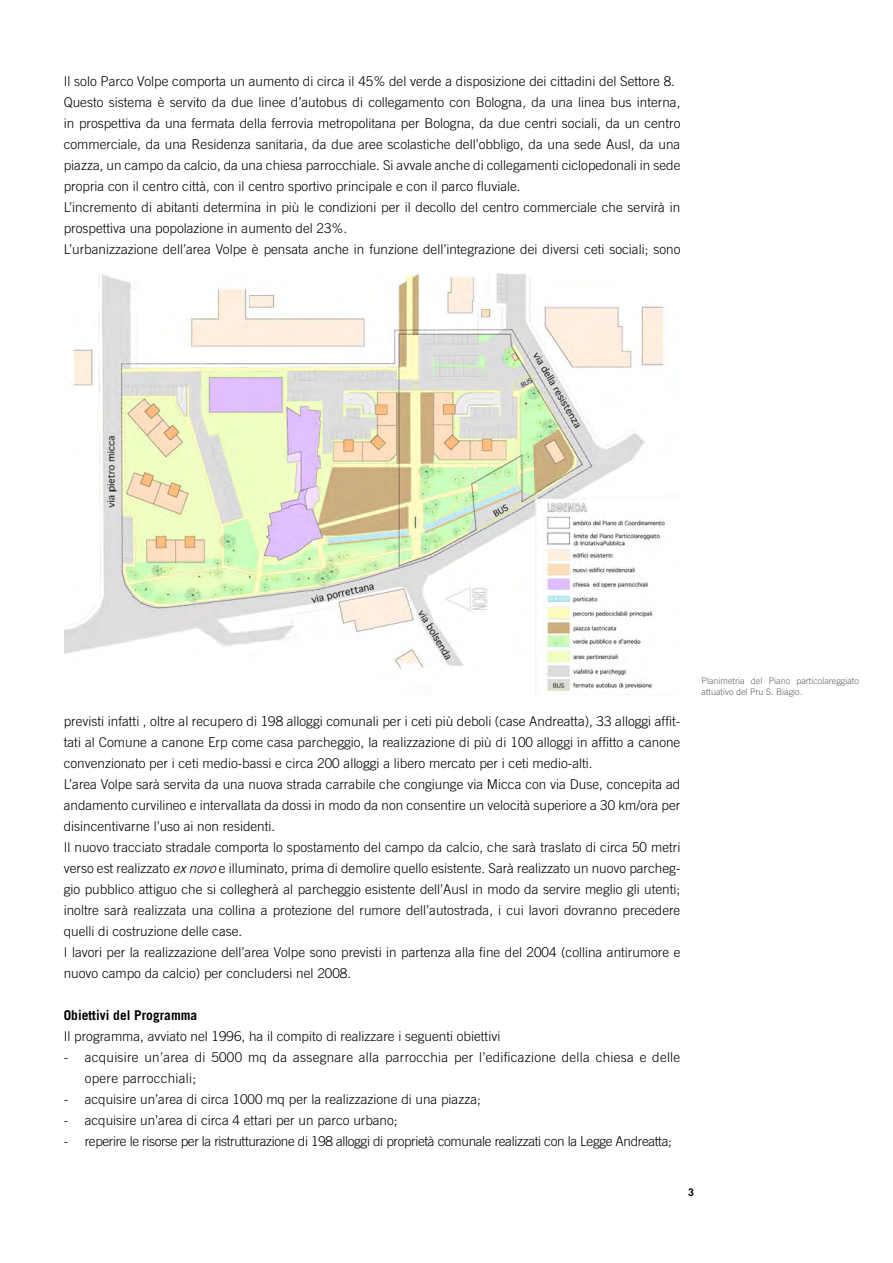
<style>
.page{position:relative;width:893px;height:1263px;background:#fff}
.page>*{position:absolute;margin:0;border:0;box-sizing:border-box;transform-origin:0 0}
.t1{font:300 13.5px/21px "Trade Gothic";color:#000}
.t2{font:300 13.5px/21px "Trade Gothic";letter-spacing:.02em;color:#000}
.t3{font:300 13.5px "Trade Gothic";letter-spacing:-.025em;color:#000}
.t4{font:700 13.5px "Trade Gothic";color:#000}
.t5{font:700 10.5px "Trade Gothic";color:#000}
.t6{font:300 9px/10.5px "Trade Gothic";color:#636363}
.s1{font-style:italic}
</style>
<div class="page">
<img style="left:64px;top:273px;width:601px;height:422px">
<p class="t1" style="left:64px;top:70px;width:618px">Il solo Parco Volpe comporta un aumento di circa il 45% del verde a disposizione dei cittadini del Settore 8.<br>Questo sistema è servito da due linee d’autobus di collegamento con Bologna, da una linea bus interna, in prospettiva da una fermata della ferrovia metropolitana per Bologna, da due centri sociali, da un centro commerciale, da una Residenza sanitaria, da due aree scolastiche dell’obbligo, da una sede Ausl, da una piazza, un campo da calcio, da una chiesa parrocchiale. Si avvale anche di collegamenti ciclopedonali in sede propria con il centro città, con il centro sportivo principale e con il parco fluviale.<br>L’incremento di abitanti determina in più le condizioni per il decollo del centro commerciale che servirà in prospettiva una popolazione in aumento del 23%.<br>L’urbanizzazione dell’area Volpe è pensata anche in funzione dell’integrazione dei diversi ceti sociali; sono</p>
<p class="t1" style="left:64px;top:711px;width:618px">previsti infatti , oltre al recupero di 198 alloggi comunali per i ceti più deboli (case Andreatta), 33 alloggi affit&shy;tati al Comune a canone Erp come casa parcheggio, la realizzazione di più di 100 alloggi in affitto a canone convenzionato per i ceti medio-bassi e circa 200 alloggi a libero mercato per i ceti medio-alti.<br>L’area Volpe sarà servita da una nuova strada carrabile che congiunge via Micca con via Duse, concepita ad andamento curvilineo e intervallata da dossi in modo da non consentire un velocità superiore a 30 km/ora per disincentivarne l’uso ai non residenti.<br>Il nuovo tracciato stradale comporta lo spostamento del campo da calcio, che sarà traslato di circa 50 metri verso est realizzato <span class="s1">ex novo</span> e illuminato, prima di demolire quello esistente. Sarà realizzato un nuovo parcheg&shy;gio pubblico attiguo che si collegherà al parcheggio esistente dell’Ausl in modo da servire meglio gli utenti; inoltre sarà realizzata una collina a protezione del rumore dell’autostrada, i cui lavori dovranno precedere quelli di costruzione delle case.<br>I lavori per la realizzazione dell’area Volpe sono previsti in partenza alla fine del 2004 (collina antirumore e nuovo campo da calcio) per concludersi nel 2008.</p>
<p class="t4" style="left:64px;top:1007px;width:135px">Obiettivi del Programma</p>
<p class="t1" style="left:64px;top:1026px;width:438px">Il programma, avviato nel 1996, ha il compito di realizzare i seguenti obiettivi</p>
<p class="t2" style="left:85px;top:1047px;width:597px;text-indent:-21px">- acquisire un’area di 5000 mq da assegnare alla parrocchia per l’edificazione della chiesa e delle opere parrocchiali;</p>
<p class="t1" style="left:64px;top:1089px;width:419px">- acquisire un’area di circa 1000 mq per la realizzazione di una piazza;</p>
<p class="t1" style="left:64px;top:1110px;width:335px">- acquisire un’area di circa 4 ettari per un parco urbano;</p>
<p class="t3" style="left:64px;top:1133px;width:610px">- reperire le risorse per la ristrutturazione di 198 alloggi di proprietà comunale realizzati con la Legge Andreatta;</p>
<p class="t6" style="left:702px;top:675px;width:159px">Planimetria del Piano particolareggiato attuativo del Pru S. Biagio.</p>
<p class="t5" style="left:688px;top:1186px;width:7px">3</p>
</div>
